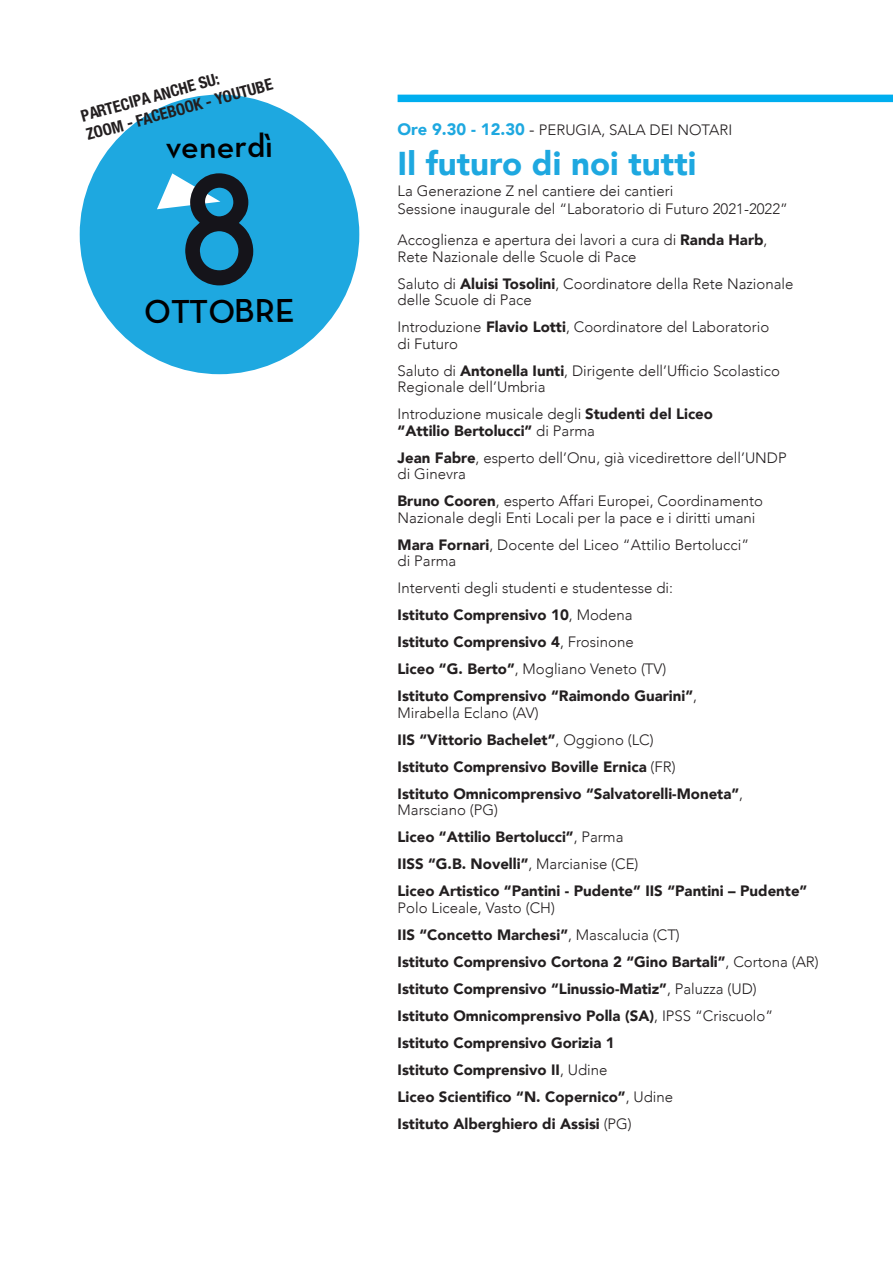
<style>
.page{position:relative;width:893px;height:1263px;background:#fff}
.page>*{position:absolute;margin:0;border:0;box-sizing:border-box;transform-origin:0 0}
.t1{font:500 153.15px "Lubalin BQ";color:#15141a}
.t2{font:600 33.75px "Neutra Text";color:#000001}
.t3{font:900 33px "Avenir";color:#1ea8e0}
.t4{font:700 condensed 16.2px/19.2px "Helvetica Neue";color:#231f20}
.t5{font:900 15px/27px "Avenir";color:#231f20}
.t6{font:300 15px/16.5px "Avenir";color:#231f20}
.s1{font-weight:900;font-size:16.5px;color:#1ea8e0}
.s2{font-size:16.5px}
.s3{font-weight:900}
.s4{font-weight:300}
</style>
<div class="page">
<div style="left:80px;top:95px;width:279px;height:279px;background:#1ea8e0;border-radius:50%"></div>
<svg style="left:157px;top:173px;width:63px;height:36px"></svg>
<div style="left:398px;top:95px;width:495px;height:7px;background:#00aeef"></div>
<p class="t4" style="left:79px;top:106px;width:194px;rotate:-15deg">PARTECIPA ANCHE SU:<br>ZOOM - FACEBOOK - YOUTUBE</p>
<h2 class="t2" style="left:165px;top:126px;width:109px;rotate:-1deg">venerdì</h2>
<h1 class="t1" style="left:175px;top:142px;width:91px">8</h1>
<h2 class="t2" style="left:143px;top:292px;width:152px;rotate:-1deg">OTTOBRE</h2>
<p class="t6" style="left:398px;top:122px;width:336px"><span class="s1">Ore 9.30 - 12.30</span> <span class="s2">-</span> PERUGIA, SALA DEI NOTARI</p>
<h3 class="t3" style="left:398px;top:135px;width:300px">Il futuro di noi tutti</h3>
<p class="t6" style="left:398px;top:181px;width:392px;line-height:18px">La Generazione Z nel cantiere dei cantieri<br>Sessione inaugurale del “Laboratorio di Futuro 2021-2022”</p>
<p class="t6" style="left:398px;top:232px;width:371px">Accoglienza e apertura dei lavori a cura di <span class="s3">Randa Harb</span>,<br>Rete Nazionale delle Scuole di Pace</p>
<p class="t6" style="left:398px;top:275px;width:397px">Saluto di <span class="s3">Aluisi Tosolini</span>, Coordinatore della Rete Nazionale delle Scuole di Pace</p>
<p class="t6" style="left:398px;top:319px;width:373px">Introduzione <span class="s3">Flavio Lotti</span>, Coordinatore del Laboratorio di Futuro</p>
<p class="t6" style="left:398px;top:362px;width:384px">Saluto di <span class="s3">Antonella Iunti</span>, Dirigente dell’Ufficio Scolastico<br>Regionale dell’Umbria</p>
<p class="t5" style="left:398px;top:405px;width:317px;line-height:16.5px"><span class="s4">Introduzione musicale degli</span> Studenti del Liceo “Attilio Bertolucci” <span class="s4">di Parma</span></p>
<p class="t6" style="left:398px;top:449px;width:391px"><span class="s3">Jean Fabre</span>, esperto dell’Onu, già vicedirettore dell’UNDP di Ginevra</p>
<p class="t6" style="left:398px;top:493px;width:367px"><span class="s3">Bruno Cooren</span>, esperto Affari Europei, Coordinamento<br>Nazionale degli Enti Locali per la pace e i diritti umani</p>
<p class="t6" style="left:398px;top:536px;width:353px"><span class="s3">Mara Fornari</span>, Docente del Liceo “Attilio Bertolucci” di Parma</p>
<p class="t5" style="left:398px;top:574px;width:301px"><span class="s4">Interventi degli studenti e studentesse di:<br></span>Istituto Comprensivo 10<span class="s4">, Modena<br></span>Istituto Comprensivo 4<span class="s4">, Frosinone<br></span>Liceo “G. Berto”<span class="s4">, Mogliano Veneto (TV)<br></span>Istituto Comprensivo “Raimondo Guarini”<span class="s4">,</span></p>
<p class="t5" style="left:398px;top:698px;width:347px"><span class="s4">Mirabella Eclano (AV)<br></span>IIS “Vittorio Bachelet”<span class="s4">, Oggiono (LC)<br></span>Istituto Comprensivo Boville Ernica <span class="s4">(FR)<br></span>Istituto Omnicomprensivo “Salvatorelli-Moneta”<span class="s4">,</span></p>
<p class="t5" style="left:398px;top:796px;width:411px"><span class="s4">Marsciano (PG)<br></span>Liceo “Attilio Bertolucci”<span class="s4">, Parma<br></span>IISS “G.B. Novelli”<span class="s4">, Marcianise (CE)<br></span>Liceo Artistico “Pantini - Pudente” IIS “Pantini – Pudente”</p>
<p class="t5" style="left:398px;top:893px;width:423px"><span class="s4">Polo Liceale, Vasto (CH)<br></span>IIS “Concetto Marchesi”<span class="s4">, Mascalucia (CT)<br></span>Istituto Comprensivo Cortona 2 “Gino Bartali”<span class="s4">, Cortona (AR)<br></span>Istituto Comprensivo “Linussio-Matiz”<span class="s4">, Paluzza (UD)<br></span>Istituto Omnicomprensivo Polla (SA)<span class="s4">, IPSS “Criscuolo” </span>Istituto Comprensivo Gorizia 1<br>Istituto Comprensivo II<span class="s4">, Udine<br></span>Liceo Scientifico “N. Copernico”<span class="s4">, Udine<br></span>Istituto Alberghiero di Assisi <span class="s4">(PG)</span></p>
</div>
